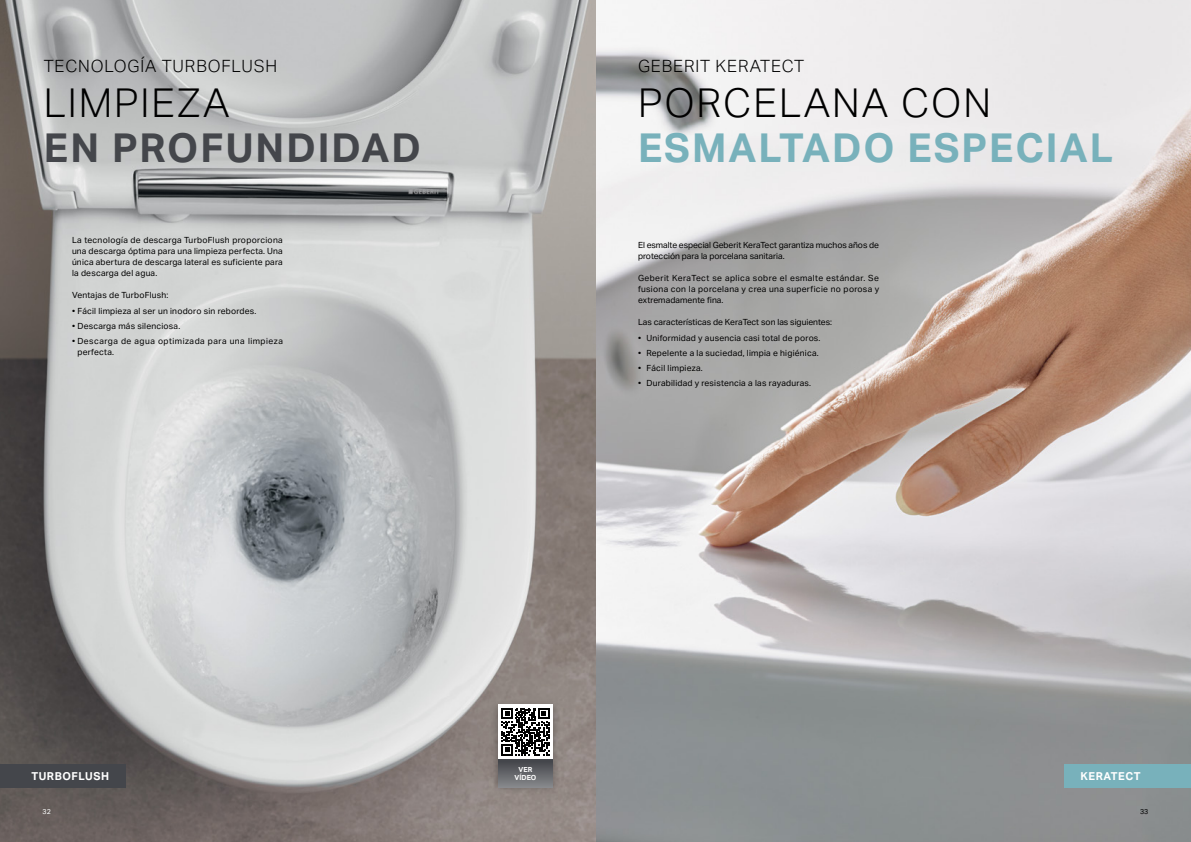
<style>
.page{position:relative;width:1191px;height:842px;background:#fff}
.page>*{position:absolute;margin:0;border:0;box-sizing:border-box;transform-origin:0 0}
.t1{font:300 40px "Aktiv Grotesk Geberit";letter-spacing:.05em;color:#000}
.t2{font:700 40px "Aktiv Grotesk Geberit";letter-spacing:.05em;color:#78b1bb}
.t3{font:700 40px "Aktiv Grotesk Geberit";letter-spacing:.05em;color:#44464b}
.t4{font:300 17px "Aktiv Grotesk Geberit";letter-spacing:.05em;color:#000}
.t5{font:700 11px "Aktiv Grotesk Geberit";letter-spacing:.05em;color:#fff}
.t6{font:8.5px/11px "Aktiv Grotesk Geberit";letter-spacing:.025em;color:#000;text-align:justify}
.t7{font:8.5px/11px "Aktiv Grotesk Geberit";letter-spacing:-.005em;color:#000}
.t8{font:8.5px/11px "Aktiv Grotesk Geberit";letter-spacing:.055em;color:#000}
.t9{font:8.5px "Aktiv Grotesk Geberit";color:#000}
.t10{font:700 7px "Aktiv Grotesk Geberit";color:#fff}
.t11{font:7px "Aktiv Grotesk Geberit";color:#fff}
.t12{font:7px "Aktiv Grotesk Geberit";color:#000}
</style>
<div class="page">
<img style="left:0;top:0;width:1191px;height:842px">
<div style="left:490px;top:700px;width:71px;height:95px;background:#000;opacity:.3"></div>
<div style="left:498px;top:704px;width:55px;height:79px;background:#fff"></div>
<svg style="left:501px;top:708px;width:48px;height:47px"></svg>
<div style="left:498px;top:759px;width:55px;height:28px;background:linear-gradient(to bottom,#3f4046,#838588)"></div>
<div style="left:1064px;top:764px;width:127px;height:23px;background:#78b1bb"></div>
<div style="left:0;top:764px;width:126px;height:23px;background:#44464b"></div>
<h2 class="t4" style="left:44px;top:56px;width:235px">TECNOLOGÍA TURBOFLUSH</h2>
<h1 class="t1" style="left:44px;top:80px;width:187px">LIMPIEZA</h1>
<h1 class="t3" style="left:44px;top:123px;width:379px">EN PROFUNDIDAD</h1>
<p class="t6" style="left:72px;top:235px;width:212px">La tecnología de descarga TurboFlush proporciona una descarga óptima para una limpieza perfecta. Una única abertura de descarga lateral es suficiente para la descarga del agua.</p>
<p class="t6" style="left:72px;top:290px;width:98px">Ventajas de TurboFlush:</p>
<p class="t6" style="left:72px;top:305px;width:186px">• Fácil limpieza al ser un inodoro sin rebordes.</p>
<p class="t6" style="left:72px;top:320px;width:110px">• Descarga más silenciosa.</p>
<p class="t8" style="left:77px;top:336px;width:207px;text-indent:-5px">• Descarga de agua optimizada para una limpieza perfecta.</p>
<h2 class="t4" style="left:638px;top:56px;width:168px">GEBERIT KERATECT</h2>
<h1 class="t1" style="left:638px;top:80px;width:354px">PORCELANA CON</h1>
<h1 class="t2" style="left:638px;top:123px;width:476px">ESMALTADO ESPECIAL</h1>
<p class="t7" style="left:638px;top:240px;width:242px">El esmalte especial Geberit KeraTect garantiza muchos años de protección para la porcelana sanitaria.</p>
<p class="t6" style="left:638px;top:273px;width:243px">Geberit KeraTect se aplica sobre el esmalte estándar. Se fusiona con la porcelana y crea una superficie no porosa y extremadamente fina.</p>
<p class="t9" style="left:638px;top:317px;width:195px">Las características de KeraTect son las siguientes:</p>
<p class="t6" style="left:638px;top:332px;width:184px">• Uniformidad y ausencia casi total de poros.</p>
<p class="t6" style="left:638px;top:347px;width:182px">• Repelente a la suciedad, limpia e higiénica.</p>
<p class="t6" style="left:638px;top:363px;width:66px">• Fácil limpieza.</p>
<p class="t6" style="left:638px;top:378px;width:174px">• Durabilidad y resistencia a las rayaduras.</p>
<p class="t10" style="left:518px;top:765px;width:15px">VER</p>
<p class="t5" style="left:31px;top:769px;width:79px">TURBOFLUSH</p>
<p class="t10" style="left:514px;top:773px;width:23px">VÍDEO</p>
<p class="t5" style="left:1080px;top:769px;width:62px">KERATECT</p>
<p class="t11" style="left:43px;top:807px;width:10px">32</p>
<p class="t12" style="left:1140px;top:807px;width:10px">33</p>
</div>
